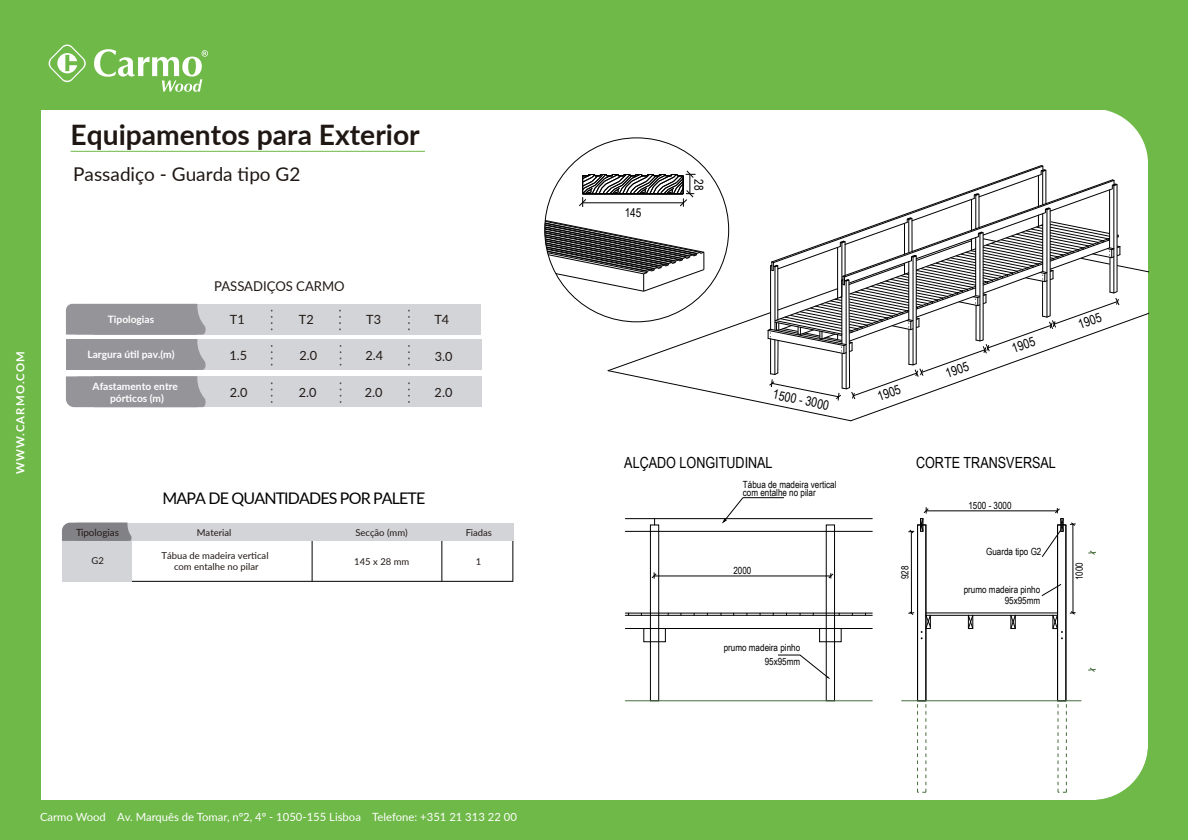
<style>
.page{position:relative;width:1188px;height:840px;background:#fff}
.page>*{position:absolute;margin:0;border:0;box-sizing:border-box;transform-origin:0 0}
.t1{font:700 28.2px "Lato";color:#1f1713}
.t2{font:19px "Lato";color:#1f1713}
.t3{font:16px "Lato";letter-spacing:-.055em;color:#000}
.t4{font:15.4px "Arial Narrow";color:#000}
.t5{font:13.5px "Lato";color:#211915}
.t6{font:13px "Arial Narrow";color:#000}
.t7{font:12.7px "Lato";color:#211915}
.t8{font:12.2px "Arial Narrow";color:#000}
.t9{font:11.3px "Lato";color:#fff}
.t10{font:700 11.3px "Lato";letter-spacing:.1em;color:#fff}
.t11{font:700 10.2px/12.2px "Lato";color:#fff;text-align:center}
.t12{font:9.9px/8.8px "Arial Narrow";color:#000}
.t13{font:9.8px "Lato";color:#211915}
.t14{font:9.5px/11.4px "Lato";color:#211915;text-align:center}
</style>
<div class="page">
<div style="left:0;top:800px;width:1188px;height:40px;background:#6eb947"></div>
<div style="left:0;top:0;width:40px;height:840px;background:#6eb947"></div>
<div style="left:1148px;top:0;width:40px;height:840px;background:#6eb947"></div>
<div style="left:0;top:0;width:1188px;height:109px;background:#6eb947"></div>
<svg style="left:48px;top:44px;width:38px;height:39px"></svg>
<svg style="left:94px;top:49px;width:114px;height:43px"></svg>
<hr style="left:71px;top:151px;width:354px;height:1px;background:#6eb947">
<div style="left:66px;top:339px;width:416px;height:31px;background:#d3d4d8"></div>
<div style="left:78px;top:376px;width:404px;height:31px;background:#d3d4d8"></div>
<div style="left:76px;top:304px;width:405px;height:30px;background:#d3d4d8"></div>
<svg style="left:408px;top:382px;width:2px;height:20px"></svg>
<svg style="left:408px;top:345px;width:2px;height:20px"></svg>
<svg style="left:408px;top:309px;width:2px;height:20px"></svg>
<svg style="left:339px;top:382px;width:2px;height:20px"></svg>
<svg style="left:339px;top:345px;width:2px;height:20px"></svg>
<svg style="left:271px;top:382px;width:2px;height:20px"></svg>
<svg style="left:271px;top:345px;width:2px;height:20px"></svg>
<svg style="left:271px;top:309px;width:2px;height:20px"></svg>
<svg style="left:339px;top:309px;width:2px;height:20px"></svg>
<svg style="left:66px;top:304px;width:141px;height:66px;background:#9e9da1"></svg>
<svg style="left:66px;top:376px;width:140px;height:31px;background:#97979c"></svg>
<hr style="left:131px;top:581px;width:382px;height:1px;background:#000">
<hr style="left:312px;top:534px;width:1px;height:47px;background:#000">
<hr style="left:441px;top:535px;width:1px;height:46px;background:#000">
<hr style="left:512px;top:538px;width:1px;height:43px;background:#000">
<div style="left:70px;top:523px;width:443px;height:18px;background:#d3d4d8"></div>
<div style="left:62px;top:540px;width:70px;height:42px;background:#d3d4d8"></div>
<svg style="left:62px;top:522px;width:70px;height:19px"></svg>
<svg style="left:1096px;top:748px;width:52px;height:52px"></svg>
<div style="left:650px;top:525px;width:9px;height:176px;border:1px solid #000"></div>
<hr style="left:625px;top:518px;width:247px;height:1px;background:#000">
<hr style="left:625px;top:531px;width:247px;height:1px;background:#000">
<div style="left:819px;top:628px;width:22px;height:14px;border:1px solid #000"></div>
<hr style="left:625px;top:700px;width:247px;height:1px;background:#476d3d">
<hr style="left:625px;top:628px;width:247px;height:1px;background:#000">
<hr style="left:625px;top:615px;width:247px;height:1px;background:#000">
<hr style="left:625px;top:613px;width:247px;height:1px;background:#000">
<svg style="left:651px;top:572px;width:5px;height:6px"></svg>
<hr style="left:654px;top:576px;width:177px;height:1px;background:#000">
<svg style="left:828px;top:573px;width:5px;height:5px"></svg>
<svg style="left:778px;top:654px;width:52px;height:25px"></svg>
<hr style="left:743px;top:497px;width:41px;height:1px;background:#000">
<svg style="left:722px;top:497px;width:21px;height:26px"></svg>
<div style="left:917px;top:525px;width:9px;height:176px;border:1px solid #000"></div>
<div style="left:1057px;top:525px;width:9px;height:176px;border:1px solid #000"></div>
<hr style="left:901px;top:700px;width:180px;height:1px;background:#476d3d">
<hr style="left:926px;top:615px;width:131px;height:1px;background:#000">
<hr style="left:926px;top:613px;width:131px;height:1px;background:#000">
<svg style="left:917px;top:704px;width:9px;height:89px"></svg>
<svg style="left:1057px;top:704px;width:10px;height:89px"></svg>
<hr style="left:911px;top:531px;width:1px;height:82px;background:#000">
<svg style="left:908px;top:529px;width:6px;height:4px"></svg>
<svg style="left:908px;top:611px;width:6px;height:4px"></svg>
<hr style="left:1072px;top:524px;width:1px;height:89px;background:#000">
<svg style="left:1069px;top:522px;width:7px;height:4px"></svg>
<svg style="left:1069px;top:611px;width:7px;height:4px"></svg>
<svg style="left:920px;top:507px;width:8px;height:25px"></svg>
<hr style="left:926px;top:510px;width:131px;height:1px;background:#000">
<svg style="left:1041px;top:508px;width:22px;height:49px"></svg>
<svg style="left:1041px;top:584px;width:20px;height:12px"></svg>
<svg style="left:920px;top:615px;width:11px;height:24px"></svg>
<svg style="left:968px;top:615px;width:5px;height:14px"></svg>
<svg style="left:1010px;top:615px;width:6px;height:14px"></svg>
<svg style="left:1052px;top:615px;width:11px;height:24px"></svg>
<svg style="left:545px;top:109px;width:605px;height:312px"></svg>
<svg style="left:1088px;top:550px;width:8px;height:5px"></svg>
<svg style="left:1088px;top:667px;width:8px;height:5px"></svg>
<p class="t10" style="left:12px;top:474px;width:124px;rotate:-90deg">WWW.CARMO.COM</p>
<h1 class="t1" style="left:71px;top:114px;width:351px">Equipamentos para Exterior</h1>
<h2 class="t2" style="left:73px;top:160px;width:229px">Passadiço - Guarda tipo G2</h2>
<p class="t11" style="left:108px;top:313px;width:48px">Tipologias</p>
<p class="t11" style="left:87px;top:348px;width:89px">Largura útil pav.(m)</p>
<p class="t11" style="left:93px;top:380px;width:87px">Afastamento entre pórticos (m)</p>
<h3 class="t5" style="left:214px;top:277px;width:132px">PASSADIÇOS CARMO</h3>
<p class="t7" style="left:230px;top:311px;width:16px">T1</p>
<p class="t7" style="left:299px;top:311px;width:16px">T2</p>
<p class="t7" style="left:366px;top:311px;width:16px">T3</p>
<p class="t7" style="left:434px;top:311px;width:16px">T4</p>
<p class="t7" style="left:229px;top:346px;width:19px">1.5</p>
<p class="t7" style="left:230px;top:383px;width:19px">2.0</p>
<p class="t7" style="left:299px;top:383px;width:19px">2.0</p>
<p class="t7" style="left:365px;top:383px;width:19px">2.0</p>
<p class="t7" style="left:434px;top:383px;width:19px">2.0</p>
<p class="t7" style="left:299px;top:346px;width:19px">2.0</p>
<p class="t7" style="left:365px;top:346px;width:19px">2.4</p>
<p class="t7" style="left:435px;top:347px;width:19px">3.0</p>
<p class="t13" style="left:76px;top:526px;width:45px">Tipologias</p>
<h3 class="t3" style="left:163px;top:487px;width:264px">MAPA DE QUANTIDADES POR PALETE</h3>
<p class="t14" style="left:197px;top:527px;width:36px">Material</p>
<p class="t14" style="left:355px;top:527px;width:54px">Secção (mm)</p>
<p class="t14" style="left:466px;top:527px;width:28px">Fiadas</p>
<p class="t14" style="left:92px;top:554px;width:14px">G2</p>
<p class="t14" style="left:161px;top:549px;width:109px">Tábua de madeira vertical com entalhe no pilar</p>
<p class="t14" style="left:354px;top:555px;width:57px">145 x 28 mm</p>
<p class="t14" style="left:476px;top:555px;width:7px">1</p>
<p class="t9" style="left:40px;top:808px;width:478px">Carmo Wood Av. Marquês de Tomar, nº2, 4º - 1050-155 Lisboa Telefone: +351 21 313 22 00</p>
<p class="t8" style="left:624px;top:204px;width:18px">145</p>
<p class="t8" style="left:708px;top:179px;width:13px;rotate:90deg">28</p>
<h3 class="t6" style="left:775px;top:384px;width:58px;rotate:12deg">1500 - 3000</h3>
<h3 class="t6" style="left:875px;top:387px;width:25px;rotate:-19deg">1905</h3>
<h3 class="t6" style="left:943px;top:364px;width:25px;rotate:-19deg">1905</h3>
<h3 class="t6" style="left:1009px;top:340px;width:25px;rotate:-19deg">1905</h3>
<h3 class="t4" style="left:624px;top:451px;width:150px">ALÇADO LONGITUDINAL</h3>
<h3 class="t4" style="left:916px;top:451px;width:141px">CORTE TRANSVERSAL</h3>
<p class="t12" style="left:743px;top:479px;width:95px">Tábua de madeira vertical com entalhe no pilar</p>
<p class="t12" style="left:968px;top:500px;width:45px">1500 - 3000</p>
<p class="t12" style="left:986px;top:546px;width:57px">Guarda tipo G2</p>
<h3 class="t6" style="left:1075px;top:316px;width:25px;rotate:-19deg">1905</h3>
<p class="t12" style="left:733px;top:565px;width:20px">2000</p>
<p class="t12" style="left:723px;top:642px;width:78px">prumo madeira pinho</p>
<p class="t12" style="left:764px;top:656px;width:37px">95x95mm</p>
<p class="t12" style="left:900px;top:579px;width:15px;rotate:-90deg">928</p>
<p class="t12" style="left:1074px;top:580px;width:20px;rotate:-90deg">1000</p>
<p class="t12" style="left:1004px;top:596px;width:37px">95x95mm</p>
<p class="t12" style="left:963px;top:585px;width:78px">prumo madeira pinho</p>
</div>
